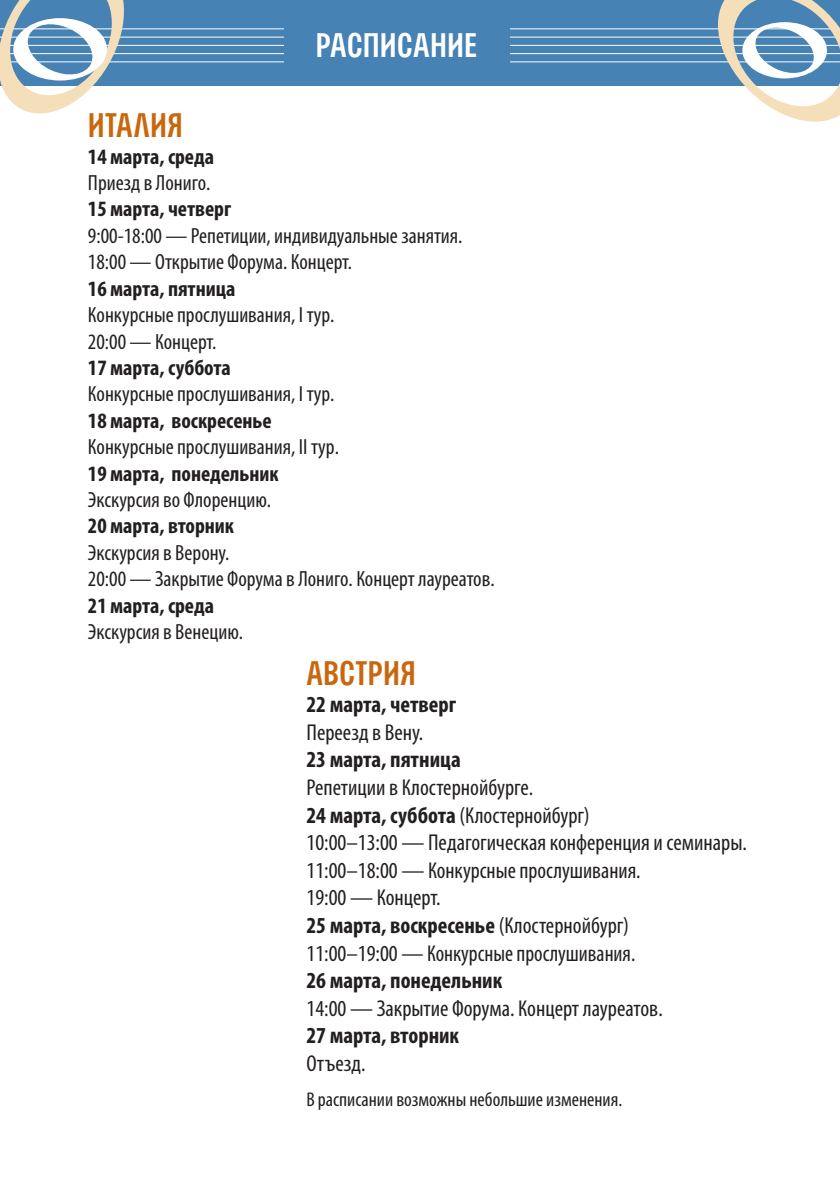
<style>
.page{position:relative;width:840px;height:1191px;background:#fff}
.page>*{position:absolute;margin:0;border:0;box-sizing:border-box;transform-origin:0 0}
.t1{font:34px "Parangon 410 C";letter-spacing:.005em;color:#c9670e}
.t2{font:34px "Parangon 410 C";letter-spacing:.005em;color:#fff}
.Time_Table_DATA{font:condensed 23px "Myriad Pro";color:#231f20}
.Time_Table_DATA-2{font:700 condensed 23px "Myriad Pro";color:#231f20}
.t3{font:condensed 22px "Myriad Pro";color:#231f20}
.t4{font:700 condensed 22px "Myriad Pro";color:#231f20}
.t5{font:condensed 20px "Myriad Pro";color:#231f20}
.s1{font-weight:700}
.s2{font-weight:400}
</style>
<div class="page">
<div style="left:0;top:0;width:839px;height:85px;background:#4682b3"></div>
<hr style="left:0;top:53px;width:839px;height:1px;background:#fff">
<hr style="left:0;top:45px;width:839px;height:1px;background:#fff">
<hr style="left:0;top:37px;width:839px;height:1px;background:#fff">
<hr style="left:0;top:28px;width:839px;height:1px;background:#fff">
<hr style="left:0;top:61px;width:839px;height:1px;background:#fff">
<svg style="left:0;top:0;width:131px;height:114px"></svg>
<svg style="left:707px;top:0;width:132px;height:122px"></svg>
<div style="left:283px;top:22px;width:226px;height:42px;background:#4682b3"></div>
<p class="t2" style="left:315px;top:28px;width:163px">Расписание</p>
<p class="t1" style="left:88px;top:108px;width:94px">ИТАЛИЯ</p>
<p class="t4" style="left:88px;top:143px;width:128px">14 марта, среда</p>
<p class="t3" style="left:88px;top:169px;width:124px">Приезд в Лониго.</p>
<p class="t4" style="left:88px;top:195px;width:145px">15 марта, четверг</p>
<p class="t3" style="left:88px;top:222px;width:376px">9:00-18:00 — Репетиции, индивидуальные занятия.</p>
<p class="t3" style="left:88px;top:249px;width:265px">18:00 — Открытие Форума. Концерт.</p>
<p class="t4" style="left:88px;top:275px;width:149px">16 марта, пятница</p>
<p class="t3" style="left:88px;top:301px;width:248px">Конкурсные прослушивания, I тур.</p>
<p class="t3" style="left:88px;top:328px;width:130px">20:00 — Концерт.</p>
<p class="t4" style="left:88px;top:354px;width:144px">17 марта, суббота</p>
<p class="t3" style="left:88px;top:381px;width:248px">Конкурсные прослушивания, I тур.</p>
<p class="t4" style="left:88px;top:407px;width:185px">18 марта, воскресенье</p>
<p class="t3" style="left:88px;top:433px;width:252px">Конкурсные прослушивания, II тур.</p>
<p class="t4" style="left:88px;top:459px;width:192px">19 марта, понедельник</p>
<p class="t3" style="left:88px;top:486px;width:185px">Экскурсия во Флоренцию.</p>
<p class="t4" style="left:88px;top:512px;width:147px">20 марта, вторник</p>
<p class="t3" style="left:88px;top:539px;width:143px">Экскурсия в Верону.</p>
<p class="t3" style="left:88px;top:565px;width:408px">20:00 — Закрытие Форума в Лониго. Концерт лауреатов.</p>
<p class="t4" style="left:88px;top:591px;width:128px">21 марта, среда</p>
<p class="t3" style="left:88px;top:618px;width:157px">Экскурсия в Венецию.</p>
<p class="t1" style="left:306px;top:655px;width:108px">АВСТРИЯ</p>
<p class="Time_Table_DATA-2" style="left:306px;top:690px;width:151px">22 марта, четверг</p>
<p class="Time_Table_DATA" style="left:306px;top:718px;width:118px">Переезд в Вену.</p>
<p class="Time_Table_DATA-2" style="left:306px;top:745px;width:156px">23 марта, пятница</p>
<p class="Time_Table_DATA" style="left:306px;top:773px;width:228px">Репетиции в Клостернойбурге.</p>
<p class="Time_Table_DATA" style="left:306px;top:801px;width:285px"><span class="s1">24 марта, суббота</span> (Клостернойбург)</p>
<p class="Time_Table_DATA" style="left:306px;top:828px;width:442px">10:00–13:00 — Педагогическая конференция и семинары.</p>
<p class="Time_Table_DATA" style="left:306px;top:856px;width:335px">11:00–18:00 — Конкурсные прослушивания.</p>
<p class="Time_Table_DATA" style="left:306px;top:884px;width:136px">19:00 — Концерт.</p>
<p class="Time_Table_DATA-2" style="left:306px;top:911px;width:324px">25 марта, воскресенье <span class="s2">(Клостернойбург)</span></p>
<p class="Time_Table_DATA" style="left:306px;top:939px;width:330px">11:00–19:00 — Конкурсные прослушивания.</p>
<p class="Time_Table_DATA-2" style="left:306px;top:966px;width:197px">26 марта, понедельник</p>
<p class="Time_Table_DATA" style="left:306px;top:994px;width:357px">14:00 — Закрытие Форума. Концерт лауреатов.</p>
<p class="Time_Table_DATA-2" style="left:306px;top:1021px;width:154px">27 марта, вторник</p>
<p class="Time_Table_DATA" style="left:306px;top:1049px;width:60px">Отъезд.</p>
<p class="t5" style="left:306px;top:1087px;width:317px">В расписании возможны небольшие изменения.</p>
</div>
